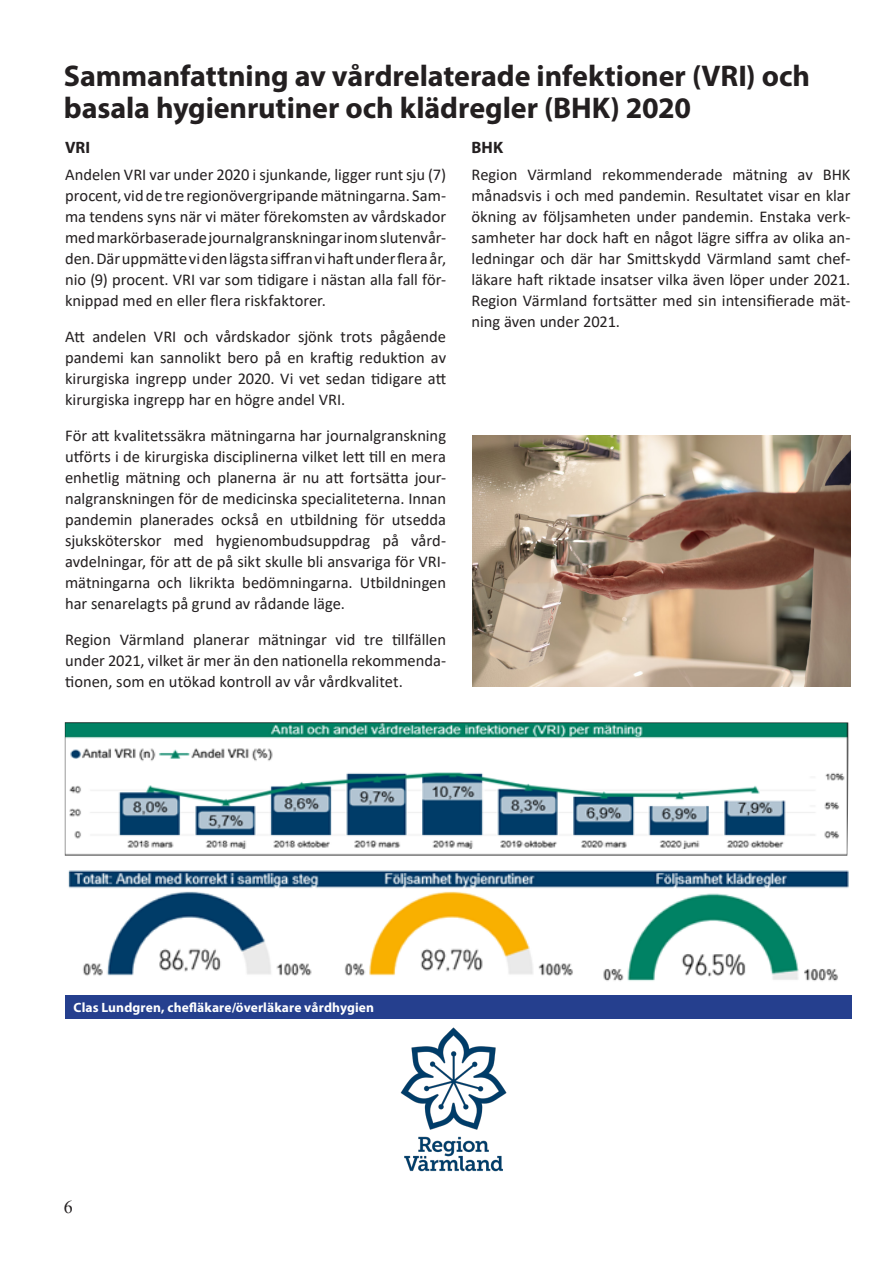
<style>
.page{position:relative;width:893px;height:1263px;background:#fff}
.page>*{position:absolute;margin:0;border:0;box-sizing:border-box;transform-origin:0 0}
.rubrik{font:700 30px/31.5px "Myriad Pro";letter-spacing:-.005em;color:#231f20}
.t1{font:18px "Times New Roman";color:#231f20}
.brödtext{font:16.5px/21px "Calibri";letter-spacing:-.005em;color:#231f20;text-align:justify}
.underrubrik{font:700 16.5px "Myriad Pro";letter-spacing:.005em;color:#231f20}
.fakta_-_rubrik{font:700 13.5px "Myriad Pro";letter-spacing:.01em;color:#fff}
</style>
<div class="page">
<img style="left:472px;top:436px;width:378px;height:251px">
<img style="left:370px;top:1018px;width:168px;height:154px">
<img style="left:65px;top:722px;width:784px;height:134px">
<div style="left:65px;top:995px;width:787px;height:23px;background:#253f8e"></div>
<img style="left:68px;top:870px;width:781px;height:111px">
<p class="rubrik" style="left:64px;top:59px;width:748px">Sammanfattning av vårdrelaterade infektioner (VRI) och basala hygienrutiner och klädregler (BHK) 2020</p>
<p class="underrubrik" style="left:65px;top:136px;width:27px">VRI</p>
<p class="brödtext" style="left:65px;top:163px;width:382px">Andelen VRI var under 2020 i sjunkande, ligger runt sju (7) procent, vid de tre regionövergripande mätningarna. Sam&shy;ma tendens syns när vi mäter förekomsten av vårdskador med markörbaserade journalgranskningar inom slutenvår&shy;den. Där uppmätte vi den lägsta siffran vi haft under flera år, nio (9) procent. VRI var som tidigare i nästan alla fall för&shy;knippad med en eller flera riskfaktorer.</p>
<p class="brödtext" style="left:65px;top:325px;width:382px">Att andelen VRI och vårdskador sjönk trots pågående pandemi kan sannolikt bero på en kraftig reduktion av kirurgiska ingrepp under 2020. Vi vet sedan tidigare att kirurgiska ingrepp har en högre andel VRI.</p>
<p class="brödtext" style="left:65px;top:424px;width:382px">För att kvalitetssäkra mätningarna har journalgranskning utförts i de kirurgiska disciplinerna vilket lett till en mera enhetlig mätning och planerna är nu att fortsätta jour&shy;nalgranskningen för de medicinska specialiteterna. Innan pandemin planerades också en utbildning för utsedda sjuksköterskor med hygienombudsuppdrag på vård&shy;avdelningar, för att de på sikt skulle bli ansvariga för VRI&shy;mätningarna och likrikta bedömningarna. Utbildningen har senarelagts på grund av rådande läge.</p>
<p class="brödtext" style="left:65px;top:628px;width:382px">Region Värmland planerar mätningar vid tre tillfällen under 2021, vilket är mer än den nationella rekommenda&shy;tionen, som en utökad kontroll av vår vårdkvalitet.</p>
<p class="underrubrik" style="left:472px;top:136px;width:33px">BHK</p>
<p class="brödtext" style="left:472px;top:163px;width:380px">Region Värmland rekommenderade mätning av BHK månadsvis i och med pandemin. Resultatet visar en klar ökning av följsamheten under pandemin. Enstaka verk&shy;samheter har dock haft en något lägre siffra av olika an&shy;ledningar och där har Smittskydd Värmland samt chef&shy;läkare haft riktade insatser vilka även löper under 2021.<br>Region Värmland fortsätter med sin intensifierade mät&shy;ning även under 2021.</p>
<p class="fakta_-_rubrik" style="left:74px;top:998px;width:302px">Clas Lundgren, chefläkare/överläkare vårdhygien</p>
<p class="t1" style="left:64px;top:1195px;width:10px">6</p>
</div>
